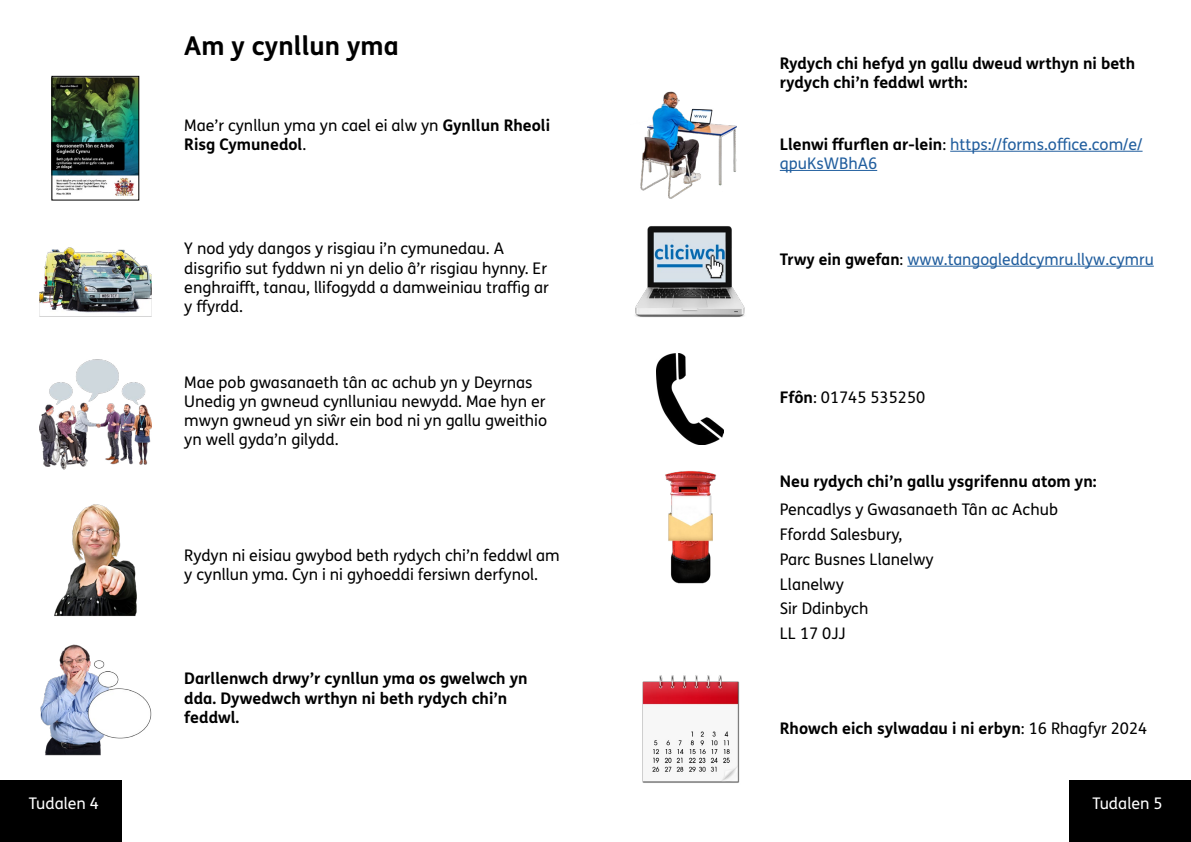
<style>
.page{position:relative;width:1191px;height:842px;background:#fff}
.page>*{position:absolute;margin:0;border:0;box-sizing:border-box;transform-origin:0 0}
.t1{font:700 26px "FS Me Pro";color:#000}
.t2{font:16px/19.2px "FS Me Pro";color:#000}
.t3{font:700 16px/19.2px "FS Me Pro";color:#000}
.t4{font:16px/19.2px "FS Me Pro";color:#215e9e}
.t5{font:16px "FS Me Pro";color:#fff}
.s1{font-weight:700}
.s2{font-weight:700;color:#000}
.s3{color:#000}
.s4{font-weight:400}
</style>
<div class="page">
<div style="left:1069px;top:780px;width:122px;height:62px;background:#000"></div>
<div style="left:0;top:780px;width:122px;height:62px;background:#000"></div>
<hr style="left:950px;top:151px;width:192px;height:1px;background:#215e9e">
<hr style="left:780px;top:170px;width:97px;height:1px;background:#215e9e">
<hr style="left:907px;top:266px;width:246px;height:1px;background:#215e9e">
<img style="left:53px;top:78px;width:84px;height:118px">
<div style="left:51px;top:76px;width:88px;height:125px;border:1px solid #000"></div>
<img style="left:39px;top:247px;width:113px;height:70px">
<img style="left:54px;top:504px;width:83px;height:112px">
<img style="left:40px;top:644px;width:112px;height:112px">
<img style="left:640px;top:91px;width:97px;height:108px">
<img style="left:635px;top:226px;width:110px;height:91px">
<img style="left:656px;top:354px;width:67px;height:90px">
<img style="left:665px;top:471px;width:52px;height:112px">
<img style="left:642px;top:675px;width:98px;height:108px">
<img style="left:39px;top:359px;width:112px;height:111px">
<h1 class="t1" style="left:184px;top:26px;width:216px">Am y cynllun yma</h1>
<p class="t2" style="left:184px;top:115px;width:367px">Mae’r cynllun yma yn cael ei alw yn <span class="s1">Gynllun Rheoli<br>Risg Cymunedol</span>.</p>
<p class="t2" style="left:184px;top:239px;width:366px">Y nod ydy dangos y risgiau i’n cymunedau. A disgrifio sut fyddwn ni yn delio â’r risgiau hynny. Er enghraifft, tanau, llifogydd a damweiniau traffig ar y ffyrdd.</p>
<p class="t2" style="left:184px;top:372px;width:364px">Mae pob gwasanaeth tân ac achub yn y Deyrnas Unedig yn gwneud cynlluniau newydd. Mae hyn er mwyn gwneud yn siŵr ein bod ni yn gallu gweithio yn well gyda’n gilydd.</p>
<p class="t2" style="left:184px;top:545px;width:377px">Rydyn ni eisiau gwybod beth rydych chi’n feddwl am y cynllun yma. Cyn i ni gyhoeddi fersiwn derfynol.</p>
<p class="t3" style="left:184px;top:668px;width:345px">Darllenwch drwy’r cynllun yma os gwelwch yn dda. Dywedwch wrthyn ni beth rydych chi’n feddwl.</p>
<p class="t3" style="left:780px;top:53px;width:357px">Rydych chi hefyd yn gallu dweud wrthyn ni beth rydych chi’n feddwl wrth:</p>
<p class="t4" style="left:780px;top:134px;width:364px"><span class="s2">Llenwi ffurflen ar-lein</span><span class="s3">:</span> https://forms.office.com/e/ qpuKsWBhA6</p>
<p class="t4" style="left:780px;top:249px;width:375px"><span class="s2">Trwy ein gwefan</span><span class="s3">:</span> www.tangogleddcymru.llyw.cymru</p>
<p class="t2" style="left:780px;top:387px;width:147px"><span class="s1">Ffôn</span>: 01745 535250</p>
<p class="t3" style="left:780px;top:471px;width:318px">Neu rydych chi’n gallu ysgrifennu atom yn:</p>
<p class="t2" style="left:780px;top:497px;width:280px;line-height:24.9px">Pencadlys y Gwasanaeth Tân ac Achub<br>Ffordd Salesbury,<br>Parc Busnes Llanelwy<br>Llanelwy<br>Sir Ddinbych<br>LL 17 0JJ</p>
<p class="t3" style="left:780px;top:718px;width:369px">Rhowch eich sylwadau i ni erbyn<span class="s4">: 16 Rhagfyr 2024</span></p>
<p class="t5" style="left:29px;top:792px;width:72px">Tudalen 4</p>
<p class="t5" style="left:1092px;top:792px;width:72px">Tudalen 5</p>
</div>
